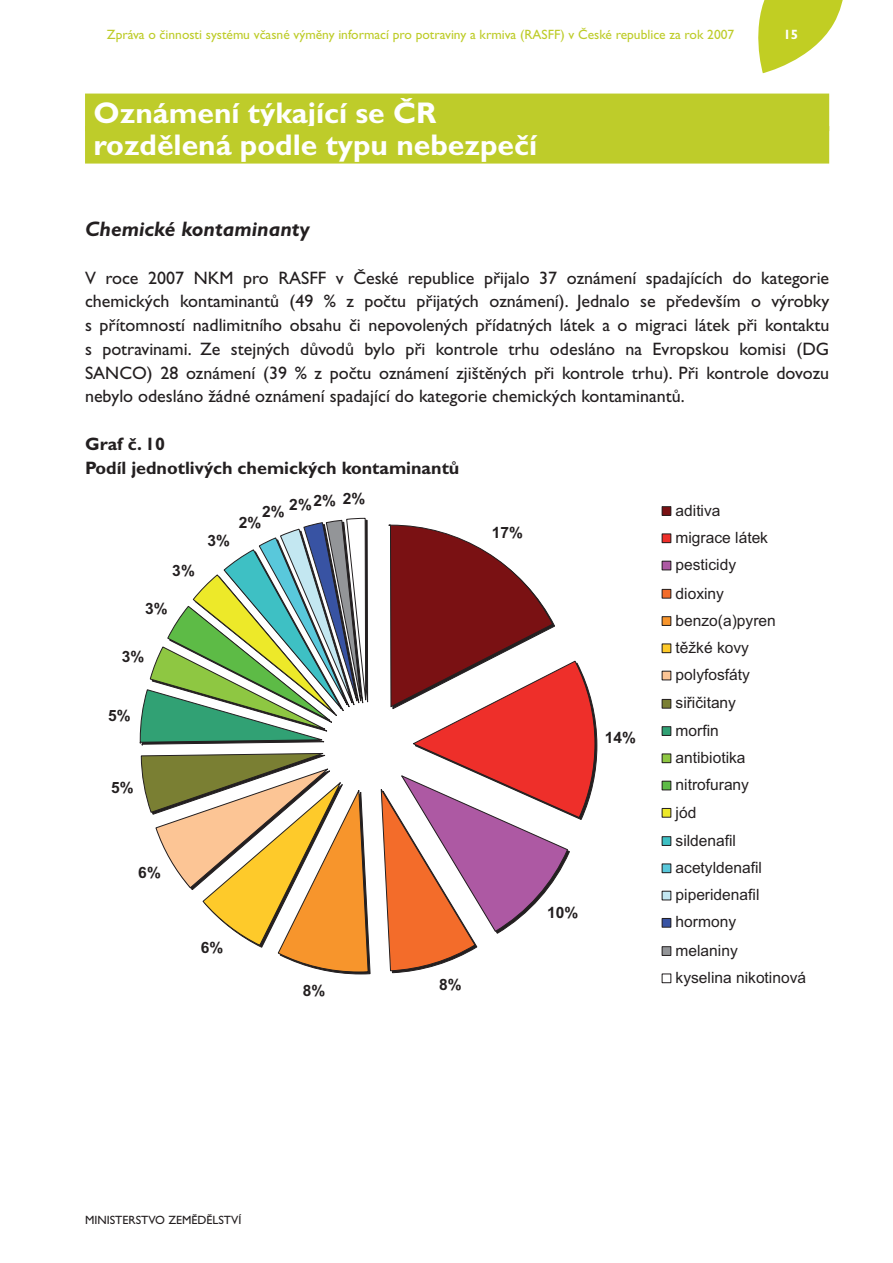
<style>
.page{position:relative;width:893px;height:1263px;background:#fff}
.page>*{position:absolute;margin:0;border:0;box-sizing:border-box;transform-origin:0 0}
.t1{font:700 30px/32.5px "Gill Sans CE";color:#fff}
.t2{font:italic 700 21px "Gill Sans CE";color:#231f20}
.t3{font:18px/23.7px "Gill Sans CE";color:#231f20;text-align:justify}
.t4{font:700 18px/23.7px "Gill Sans CE";color:#231f20}
.t5{font:15.6px/27.5px "Arial";color:#231f20}
.t6{font:700 15.6px "Arial";color:#231f20}
.t7{font:13.5px "Gill Sans CE";color:#becc2a}
.t8{font:700 13.5px "Gill Sans CE";color:#fff}
.t9{font:12px "Gill Sans CE";color:#231f20}
</style>
<div class="page">
<div style="left:85px;top:94px;width:744px;height:37px;background:#becc2a"></div>
<div style="left:85px;top:126px;width:744px;height:38px;background:#becc2a"></div>
<svg style="left:758px;top:0;width:85px;height:73px"></svg>
<svg style="left:380px;top:524px;width:218px;height:449px"></svg>
<svg style="left:140px;top:753px;width:231px;height:222px"></svg>
<svg style="left:139px;top:517px;width:229px;height:228px"></svg>
<div style="left:662px;top:507px;width:9px;height:8px;background:#7a1113"></div>
<div style="left:662px;top:506px;width:9px;height:10px;border:1px solid #231f20"></div>
<div style="left:662px;top:534px;width:9px;height:9px;background:#ee2f2a"></div>
<div style="left:662px;top:533px;width:9px;height:10px;border:1px solid #231f20"></div>
<div style="left:662px;top:561px;width:9px;height:9px;background:#ad59a3"></div>
<div style="left:662px;top:561px;width:9px;height:9px;border:1px solid #231f20"></div>
<div style="left:662px;top:589px;width:9px;height:9px;background:#f36c2a"></div>
<div style="left:662px;top:589px;width:9px;height:9px;border:1px solid #231f20"></div>
<div style="left:662px;top:617px;width:9px;height:8px;background:#f7952c"></div>
<div style="left:662px;top:616px;width:9px;height:10px;border:1px solid #231f20"></div>
<div style="left:662px;top:644px;width:9px;height:9px;background:#feca2a"></div>
<div style="left:662px;top:643px;width:9px;height:10px;border:1px solid #231f20"></div>
<div style="left:662px;top:671px;width:9px;height:9px;background:#fcc595"></div>
<div style="left:662px;top:699px;width:9px;height:9px;background:#7a7f33"></div>
<div style="left:662px;top:699px;width:9px;height:10px;border:1px solid #231f20"></div>
<div style="left:662px;top:727px;width:9px;height:8px;background:#31a174"></div>
<div style="left:662px;top:726px;width:9px;height:10px;border:1px solid #231f20"></div>
<div style="left:662px;top:754px;width:9px;height:9px;background:#8ec742"></div>
<div style="left:662px;top:753px;width:9px;height:10px;border:1px solid #231f20"></div>
<div style="left:662px;top:781px;width:9px;height:9px;background:#5dbb46"></div>
<div style="left:662px;top:781px;width:9px;height:9px;border:1px solid #231f20"></div>
<div style="left:662px;top:808px;width:9px;height:9px;background:#ede929"></div>
<div style="left:662px;top:808px;width:9px;height:10px;border:1px solid #231f20"></div>
<div style="left:662px;top:837px;width:9px;height:8px;background:#3ec0c4"></div>
<div style="left:662px;top:836px;width:9px;height:10px;border:1px solid #231f20"></div>
<div style="left:662px;top:864px;width:9px;height:9px;background:#59c8db"></div>
<div style="left:662px;top:863px;width:9px;height:10px;border:1px solid #231f20"></div>
<div style="left:662px;top:891px;width:9px;height:9px;background:#c3e7f1"></div>
<div style="left:662px;top:918px;width:9px;height:9px;background:#3853a3"></div>
<div style="left:662px;top:918px;width:9px;height:10px;border:1px solid #231f20"></div>
<div style="left:662px;top:947px;width:9px;height:8px;background:#939598"></div>
<div style="left:662px;top:946px;width:9px;height:10px;border:1px solid #231f20"></div>
<div style="left:662px;top:973px;width:9px;height:10px;border:1px solid #231f20"></div>
<p class="t7" style="left:107px;top:30px;width:629px">Zpráva o činnosti systému včasné výměny informací pro potraviny a krmiva (RASFF) v České republice za rok 2007</p>
<p class="t8" style="left:783px;top:30px;width:16px">15</p>
<h1 class="t1" style="left:94px;top:99px;width:445px">Oznámení týkající se ČR rozdělená podle typu nebezpečí</h1>
<p class="t2" style="left:85px;top:222px;width:226px">Chemické kontaminanty</p>
<p class="t3" style="left:85px;top:268px;width:746px">V roce 2007 NKM pro RASFF v České republice přijalo 37 oznámení spadajících do kategorie chemických kontaminantů (49 % z počtu přijatých oznámení). Jednalo se především o výrobky s přítomností nadlimitního obsahu či nepovolených přídatných látek a o migraci látek při kontaktu s potravinami. Ze stejných důvodů bylo při kontrole trhu odesláno na Evropskou komisi (DG SANCO) 28 oznámení (39 % z počtu oznámení zjištěných při kontrole trhu). Při kontrole dovozu nebylo odesláno žádné oznámení spadající do kategorie chemických kontaminantů.</p>
<p class="t4" style="left:85px;top:434px;width:376px">Graf č. 10<br>Podíl jednotlivých chemických kontaminantů</p>
<p class="t6" style="left:172px;top:564px;width:24px">3%</p>
<p class="t6" style="left:145px;top:603px;width:24px">3%</p>
<p class="t6" style="left:207px;top:535px;width:24px">3%</p>
<p class="t6" style="left:262px;top:497px;width:105px">2% 2%2% 2%</p>
<p class="t6" style="left:239px;top:516px;width:24px">2%</p>
<p class="t6" style="left:122px;top:651px;width:24px">3%</p>
<p class="t6" style="left:108px;top:709px;width:24px">5%</p>
<p class="t6" style="left:111px;top:782px;width:24px">5%</p>
<p class="t6" style="left:138px;top:867px;width:24px">6%</p>
<p class="t6" style="left:201px;top:942px;width:24px">6%</p>
<p class="t6" style="left:303px;top:985px;width:24px">8%</p>
<p class="t6" style="left:439px;top:979px;width:24px">8%</p>
<p class="t6" style="left:492px;top:526px;width:33px">17%</p>
<p class="t6" style="left:605px;top:732px;width:33px">14%</p>
<p class="t6" style="left:547px;top:907px;width:33px">10%</p>
<p class="t5" style="left:676px;top:498px;width:94px">aditiva migrace látek pesticidy dioxiny</p>
<p class="t5" style="left:675px;top:608px;width:102px">benzo(a)pyren těžké kovy polyfosfáty siřičitany morfin antibiotika nitrofurany<br>jód<br>sildenafil acetyldenafil piperidenafil hormony</p>
<p class="t5" style="left:676px;top:938px;width:132px;line-height:27px">melaniny<br>kyselina nikotinová</p>
<p class="t9" style="left:85px;top:1216px;width:158px">MINISTERSTVO ZEMĚDĚLSTVÍ</p>
</div>
